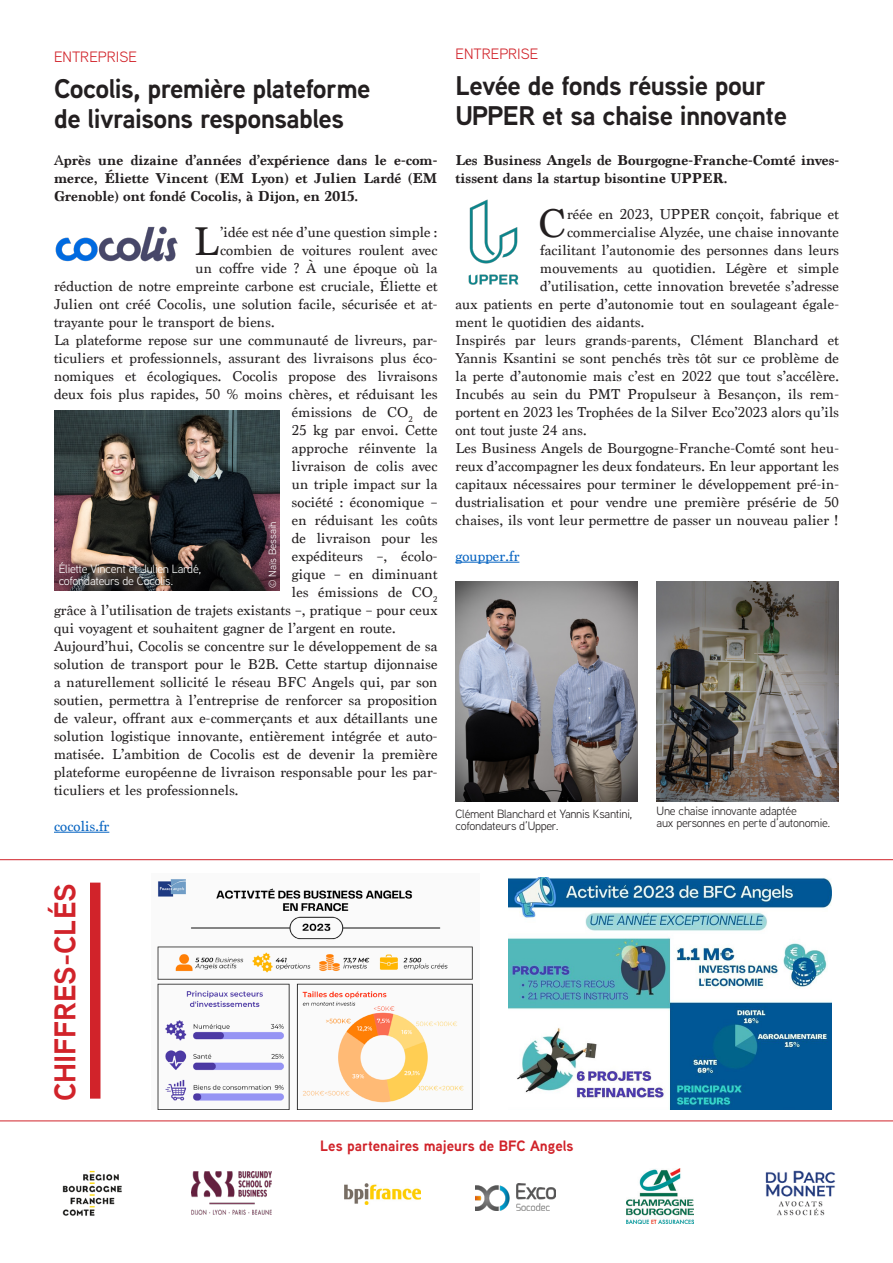
<style>
.page{position:relative;width:893px;height:1263px;background:#fff}
.page>*{position:absolute;margin:0;border:0;box-sizing:border-box;transform-origin:0 0}
.Texte_courant{font:42.15px "Marion";color:#231f20}
.Rubrique{font:700 30px "Aaux Next";color:#d1232a}
.Titre_papier{font:700 27px/30px "Aaux Next";letter-spacing:-.02em;color:#231f20}
.Texte_courant-2{font:15px/18px "Marion";letter-spacing:.01em;color:#231f20;text-align:justify}
.Texte_courant-3{font:700 15px/18px "Marion";color:#231f20}
.Rubrique-2{font:700 15px "Aaux Next";color:#d1232a}
.Texte_courant-4{font:15px "Marion";letter-spacing:.01em;color:#0563c1}
.Rubrique-3{font:15px "Aaux Next";color:#d1232a}
.Signature{font:12px/12px "Aaux Next";letter-spacing:-.02em;color:#231f20}
.Signature-2{font:12px/12px "Aaux Next";letter-spacing:-.02em;color:#fff}
.t1{font:10.5px "Aaux Next";color:#fff}
.s1{font-weight:400}
</style>
<div class="page">
<img style="left:62px;top:1170px;width:60px;height:46px">
<img style="left:476px;top:1184px;width:80px;height:26px">
<img style="left:627px;top:1169px;width:67px;height:55px">
<img style="left:765px;top:1170px;width:71px;height:46px">
<img style="left:344px;top:1183px;width:77px;height:21px">
<img style="left:191px;top:1172px;width:80px;height:42px">
<hr style="left:455px;top:562px;width:64px;height:1px;background:#0563c1">
<hr style="left:54px;top:832px;width:55px;height:1px;background:#0563c1">
<img style="left:56px;top:226px;width:121px;height:36px">
<img style="left:468px;top:199px;width:51px;height:86px">
<img style="left:54px;top:410px;width:225px;height:180px">
<img style="left:455px;top:582px;width:183px;height:219px">
<img style="left:657px;top:582px;width:182px;height:219px">
<img style="left:157px;top:879px;width:316px;height:231px">
<hr style="left:0;top:1120px;width:893px;height:1px;background:#d1232a">
<div style="left:90px;top:882px;width:10px;height:216px;background:#d1232a"></div>
<hr style="left:0;top:859px;width:893px;height:1px;background:#d1232a">
<img style="left:509px;top:878px;width:323px;height:232px">
<p class="Rubrique-3" style="left:54px;top:47px;width:85px">ENTREPRISE</p>
<p class="Titre_papier" style="left:54px;top:73px;width:318px">Cocolis, première plateforme de livraisons responsables</p>
<p class="Texte_courant-3" style="left:54px;top:151px;width:385px;text-align:justify"><span class="s1">A</span>près une dizaine d’années d’expérience dans le e-com&shy;merce, Éliette Vincent (EM Lyon) et Julien Lardé (EM Grenoble) ont fondé Cocolis, à Dijon, en 2015.</p>
<p class="Texte_courant" style="left:194px;top:216px;width:26px">L</p>
<p class="Texte_courant-2" style="left:220px;top:223px;width:219px">’idée est née d’une question simple :</p>
<p class="Texte_courant-2" style="left:220px;top:241px;width:219px">combien de voitures roulent avec</p>
<p class="Texte_courant-2" style="left:196px;top:259px;width:243px">un coffre vide ? À une époque où la</p>
<p class="Texte_courant-2" style="left:54px;top:277px;width:385px">réduction de notre empreinte carbone est cruciale, Éliette et</p>
<p class="Texte_courant-2" style="left:54px;top:295px;width:385px">Julien ont créé Cocolis, une solution facile, sécurisée et at-</p>
<p class="Texte_courant-2" style="left:54px;top:313px;width:222px">trayante pour le transport de biens.</p>
<p class="Texte_courant-2" style="left:54px;top:331px;width:385px">La plateforme repose sur une communauté de livreurs, par-</p>
<p class="Texte_courant-2" style="left:54px;top:349px;width:385px">ticuliers et professionnels, assurant des livraisons plus éco-</p>
<p class="Texte_courant-2" style="left:54px;top:367px;width:385px">nomiques et écologiques. Cocolis propose des livraisons</p>
<p class="Texte_courant-2" style="left:54px;top:385px;width:385px">deux fois plus rapides, 50 % moins chères, et réduisant les</p>
<p class="Texte_courant-2" style="left:292px;top:403px;width:147px">émissions de CO<sub>2</sub> de</p>
<p class="Texte_courant-2" style="left:292px;top:421px;width:147px">25 kg par envoi. Cette</p>
<p class="Texte_courant-2" style="left:292px;top:439px;width:147px">approche réinvente la</p>
<p class="Texte_courant-2" style="left:292px;top:457px;width:147px">livraison de colis avec</p>
<p class="Texte_courant-2" style="left:292px;top:475px;width:147px">un triple impact sur la</p>
<p class="Texte_courant-2" style="left:292px;top:493px;width:147px">société : économique –</p>
<p class="Texte_courant-2" style="left:292px;top:511px;width:147px">en réduisant les coûts</p>
<p class="Texte_courant-2" style="left:292px;top:529px;width:147px">de livraison pour les</p>
<p class="Texte_courant-2" style="left:292px;top:547px;width:147px">expéditeurs –, écolo-</p>
<p class="Texte_courant-2" style="left:292px;top:565px;width:147px">gique – en diminuant</p>
<p class="Texte_courant-2" style="left:292px;top:583px;width:147px">les émissions de CO<sub>2</sub></p>
<p class="Texte_courant-2" style="left:54px;top:601px;width:385px">grâce à l’utilisation de trajets existants –, pratique – pour ceux</p>
<p class="Texte_courant-2" style="left:54px;top:619px;width:343px">qui voyagent et souhaitent gagner de l’argent en route.</p>
<p class="Texte_courant-2" style="left:54px;top:637px;width:385px">Aujourd’hui, Cocolis se concentre sur le développement de sa solution de transport pour le B2B. Cette startup dijonnaise a naturellement sollicité le réseau BFC Angels qui, par son soutien, permettra à l’entreprise de renforcer sa proposition de valeur, offrant aux e-commerçants et aux détaillants une solution logistique innovante, entièrement intégrée et auto&shy;matisée. L’ambition de Cocolis est de devenir la première plateforme européenne de livraison responsable pour les par&shy;ticuliers et les professionnels.</p>
<p class="Texte_courant-4" style="left:54px;top:817px;width:57px">cocolis.fr</p>
<p class="t1" style="left:266px;top:588px;width:68px;rotate:-90deg">© Naïs Bessaih</p>
<p class="Signature-2" style="left:59px;top:562px;width:144px">Éliette Vincent et Julien Lardé, cofondateurs de Cocolis.</p>
<p class="Rubrique-3" style="left:455px;top:43px;width:85px">ENTREPRISE</p>
<p class="Titre_papier" style="left:455px;top:70px;width:312px">Levée de fonds réussie pour</p>
<p class="Titre_papier" style="left:455px;top:100px;width:333px">UPPER et sa chaise innovante</p>
<p class="Texte_courant-3" style="left:455px;top:151px;width:385px">Les Business Angels de Bourgogne-Franche-Comté inves&shy;tissent dans la startup bisontine UPPER.</p>
<p class="Texte_courant" style="left:538px;top:198px;width:29px">C</p>
<p class="Texte_courant-2" style="left:567px;top:205px;width:273px">réée en 2023, UPPER conçoit, fabrique et</p>
<p class="Texte_courant-2" style="left:567px;top:223px;width:273px">commercialise Alyzée, une chaise innovante</p>
<p class="Texte_courant-2" style="left:540px;top:241px;width:300px">facilitant l’autonomie des personnes dans leurs</p>
<p class="Texte_courant-2" style="left:540px;top:259px;width:300px">mouvements au quotidien. Légère et simple</p>
<p class="Texte_courant-2" style="left:540px;top:277px;width:300px">d’utilisation, cette innovation brevetée s’adresse</p>
<p class="Texte_courant-2" style="left:455px;top:295px;width:385px">aux patients en perte d’autonomie tout en soulageant égale-</p>
<p class="Texte_courant-2" style="left:455px;top:313px;width:190px">ment le quotidien des aidants.</p>
<p class="Texte_courant-2" style="left:455px;top:331px;width:385px">Inspirés par leurs grands-parents, Clément Blanchard et Yannis Ksantini se sont penchés très tôt sur ce problème de la perte d’autonomie mais c’est en 2022 que tout s’accélère.<br>Incubés au sein du PMT Propulseur à Besançon, ils rem&shy;portent en 2023 les Trophées de la Silver Eco’2023 alors qu’ils ont tout juste 24 ans.</p>
<p class="Texte_courant-2" style="left:455px;top:439px;width:385px">Les Business Angels de Bourgogne-Franche-Comté sont heu&shy;reux d’accompagner les deux fondateurs. En leur apportant les capitaux nécessaires pour terminer le développement pré-in&shy;dustrialisation et pour vendre une première présérie de 50 chaises, ils vont leur permettre de passer un nouveau palier !</p>
<p class="Texte_courant-4" style="left:455px;top:547px;width:65px">goupper.fr</p>
<p class="Signature" style="left:455px;top:808px;width:178px">Clément Blanchard et Yannis Ksantini, cofondateurs d’Upper.</p>
<p class="Signature" style="left:657px;top:804px;width:175px">Une chaise innovante adaptée<br>aux personnes en perte d’autonomie.</p>
<p class="Rubrique" style="left:44px;top:1101px;width:219px;rotate:-90deg">CHIFFRES-CLÉS</p>
<p class="Rubrique-2" style="left:320px;top:1135px;width:255px">Les partenaires majeurs de BFC Angels</p>
</div>
